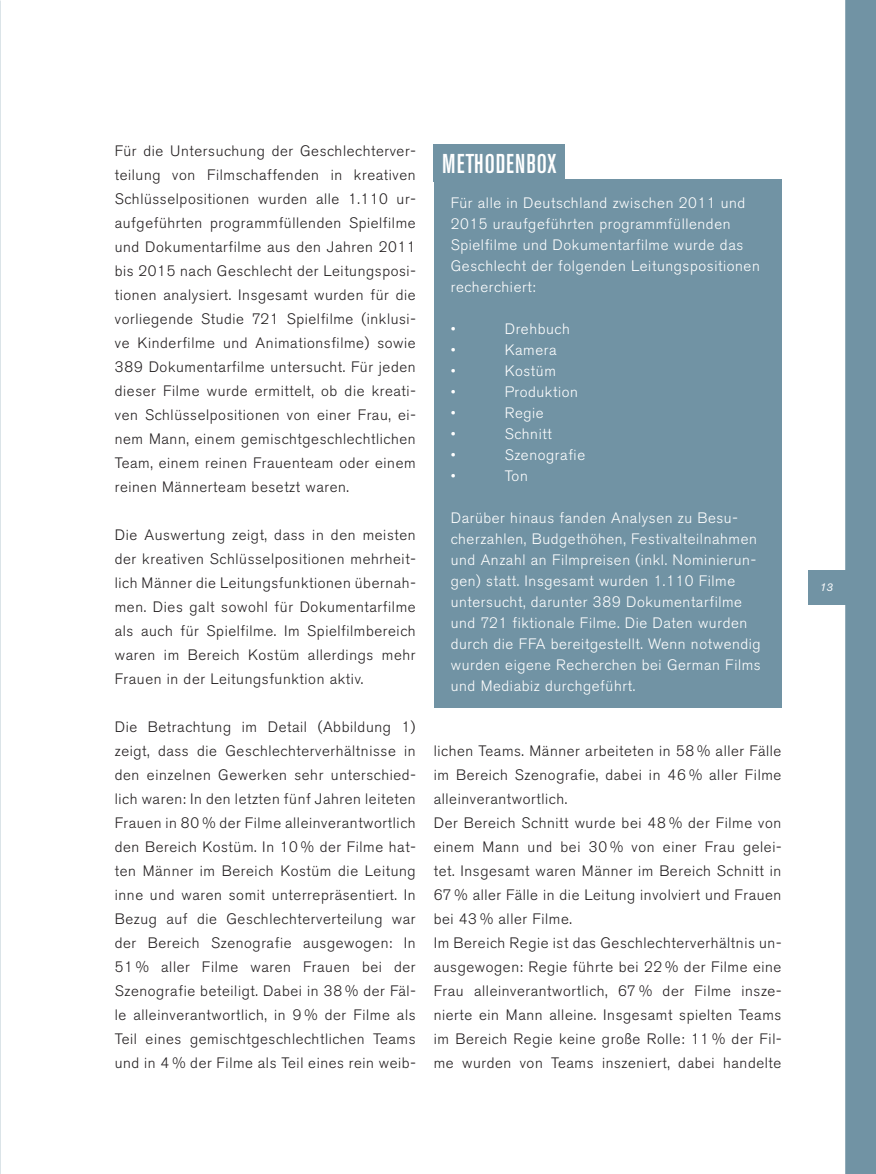
<style>
.page{position:relative;width:876px;height:1174px;background:#fff}
.page>*{position:absolute;margin:0;border:0;box-sizing:border-box;transform-origin:0 0}
.t1{font:500 condensed 27px "Akzidenz Grotesk BE";letter-spacing:.03em;color:#fff}
.t2{font:300 15px/24px "Akzidenz Grotesk BE";letter-spacing:.04em;color:#231f20;text-align:justify}
.t3{font:300 15px/21px "Akzidenz Grotesk BE";letter-spacing:.04em;color:#fff}
.t4{font:italic 11.25px "Akzidenz Grotesk BE";color:#fff}
</style>
<div class="page">
<div style="left:808px;top:570px;width:55px;height:34px;background:#7193a4"></div>
<div style="left:845px;top:0;width:18px;height:1174px;background:#7193a4"></div>
<div style="left:858px;top:0;width:18px;height:1174px;background:#7193a4"></div>
<div style="left:434px;top:180px;width:347px;height:528px;background:#7193a4"></div>
<div style="left:434px;top:145px;width:131px;height:37px;background:#7193a4"></div>
<p class="t2" style="left:115px;top:139px;width:302px">Für die Untersuchung der Geschlechterver&shy;teilung von Filmschaffenden in kreativen Schlüsselpositionen wurden alle 1.110 ur&shy;aufgeführten programmfüllenden Spielfilme und Dokumentarfilme aus den Jahren 2011 bis 2015 nach Geschlecht der Leitungsposi&shy;tionen analysiert. Insgesamt wurden für die vorliegende Studie 721 Spielfilme (inklusi&shy;ve Kinderfilme und Animationsfilme) sowie 389 Dokumentarfilme untersucht. Für jeden dieser Filme wurde ermittelt, ob die kreati&shy;ven Schlüsselpositionen von einer Frau, ei&shy;nem Mann, einem gemischtgeschlechtlichen Team, einem reinen Frauenteam oder einem reinen Männerteam besetzt waren.</p>
<p class="t2" style="left:115px;top:523px;width:302px">Die Auswertung zeigt, dass in den meisten der kreativen Schlüsselpositionen mehrheit&shy;lich Männer die Leitungsfunktionen übernah&shy;men. Dies galt sowohl für Dokumentarfilme als auch für Spielfilme. Im Spielfilmbereich waren im Bereich Kostüm allerdings mehr Frauen in der Leitungsfunktion aktiv.</p>
<p class="t2" style="left:115px;top:715px;width:302px">Die Betrachtung im Detail (Abbildung 1) zeigt, dass die Geschlechterverhältnisse in den einzelnen Gewerken sehr unterschied&shy;lich waren: In den letzten fünf Jahren leiteten Frauen in 80 % der Filme alleinverantwortlich den Bereich Kostüm. In 10 % der Filme hat&shy;ten Männer im Bereich Kostüm die Leitung inne und waren somit unterrepräsentiert. In Bezug auf die Geschlechterverteilung war der Bereich Szenografie ausgewogen: In 51 % aller Filme waren Frauen bei der Szenografie beteiligt. Dabei in 38 % der Fäl&shy;le alleinverantwortlich, in 9 % der Filme als Teil eines gemischtgeschlechtlichen Teams und in 4 % der Filme als Teil eines rein weib-</p>
<h1 class="t1" style="left:442px;top:149px;width:116px">METHODENBOX</h1>
<p class="t3" style="left:451px;top:192px;width:311px">Für alle in Deutschland zwischen 2011 und 2015 uraufgeführten programmfüllenden Spielfilme und Dokumentarfilme wurde das Geschlecht der folgenden Leitungspositionen recherchiert:</p>
<p class="t3" style="left:451px;top:318px;width:6px">•</p>
<p class="t3" style="left:505px;top:318px;width:67px">Drehbuch</p>
<p class="t3" style="left:451px;top:339px;width:6px">•</p>
<p class="t3" style="left:505px;top:339px;width:53px">Kamera</p>
<p class="t3" style="left:451px;top:360px;width:6px">•</p>
<p class="t3" style="left:505px;top:360px;width:53px">Kostüm</p>
<p class="t3" style="left:451px;top:381px;width:6px">•</p>
<p class="t3" style="left:505px;top:381px;width:75px">Produktion</p>
<p class="t3" style="left:451px;top:402px;width:6px">•</p>
<p class="t3" style="left:505px;top:402px;width:40px">Regie</p>
<p class="t3" style="left:451px;top:423px;width:6px">•</p>
<p class="t3" style="left:505px;top:423px;width:49px">Schnitt</p>
<p class="t3" style="left:451px;top:444px;width:6px">•</p>
<p class="t3" style="left:505px;top:444px;width:82px">Szenografie</p>
<p class="t3" style="left:451px;top:465px;width:6px">•</p>
<p class="t3" style="left:505px;top:465px;width:25px">Ton</p>
<p class="t3" style="left:451px;top:507px;width:312px">Darüber hinaus fanden Analysen zu Besu&shy;cherzahlen, Budgethöhen, Festivalteilnahmen und Anzahl an Filmpreisen (inkl. Nominierun&shy;gen) statt. Insgesamt wurden 1.110 Filme untersucht, darunter 389 Dokumentarfilme und 721 fiktionale Filme. Die Daten wurden durch die FFA bereitgestellt. Wenn notwendig wurden eigene Recherchen bei German Films und Mediabiz durchgeführt.</p>
<p class="t2" style="left:434px;top:738px;width:349px;text-align:left">lichen Teams. Männer arbeiteten in 58 % aller Fälle im Bereich Szenografie, dabei in 46 % aller Filme alleinverantwortlich.<br>Der Bereich Schnitt wurde bei 48 % der Filme von einem Mann und bei 30 % von einer Frau gelei&shy;tet. Insgesamt waren Männer im Bereich Schnitt in 67 % aller Fälle in die Leitung involviert und Frauen bei 43 % aller Filme.<br>Im Bereich Regie ist das Geschlechterverhältnis un&shy;ausgewogen: Regie führte bei 22 % der Filme eine Frau alleinverantwortlich, 67 % der Filme insze&shy;nierte ein Mann alleine. Insgesamt spielten Teams im Bereich Regie keine große Rolle: 11 % der Fil&shy;me wurden von Teams inszeniert, dabei handelte</p>
<p class="t4" style="left:820px;top:581px;width:15px">13</p>
</div>
